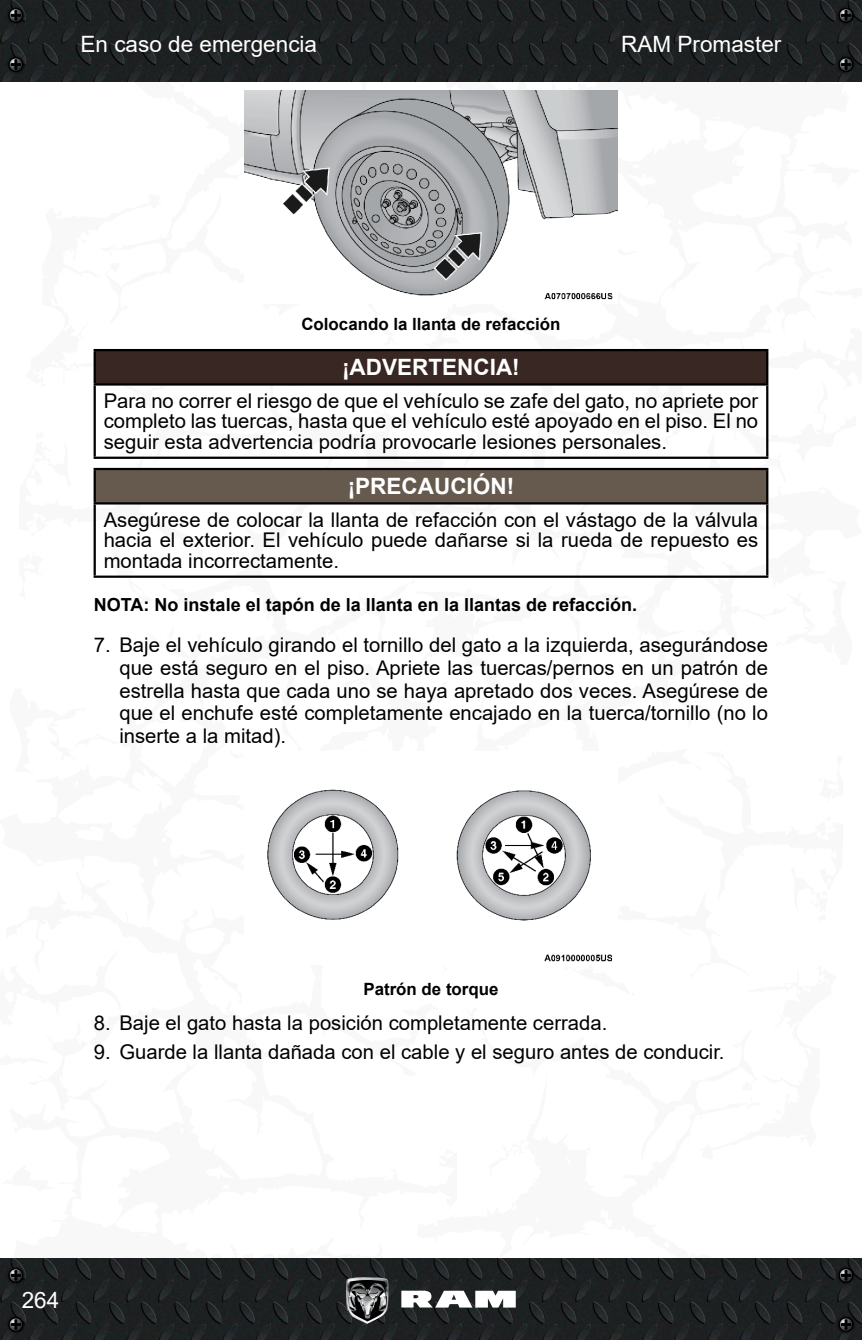
<style>
.page{position:relative;width:862px;height:1340px;background:#fff}
.page>*{position:absolute;margin:0;border:0;box-sizing:border-box;transform-origin:0 0}
.t1{font:22.5px "Arial";color:#fff}
.Adver_Preca_Título{font:700 22.5px "Arial";color:#fff}
._5_Números{font:20.25px/22.5px "Arial";color:#000;text-align:justify}
.Adver_Preca_Texto{font:20.25px/20.2px "Arial";color:#000;text-align:justify}
._6_NOTA{font:700 18px "Arial";color:#000}
._7_Pie_de_fot{font:700 16.88px "Arial";color:#000}
</style>
<div class="page">
<svg style="left:861px;top:39px;width:1px;height:1259px"></svg>
<img style="left:0;top:0;width:861px;height:81px">
<img style="left:0;top:1258px;width:861px;height:81px">
<svg style="left:401px;top:1290px;width:114px;height:17px"></svg>
<img style="left:346px;top:1276px;width:42px;height:47px">
<img style="left:5px;top:4px;width:22px;height:22px">
<svg style="left:8px;top:8px;width:16px;height:15px"></svg>
<img style="left:5px;top:1264px;width:22px;height:22px">
<svg style="left:8px;top:1267px;width:16px;height:15px"></svg>
<img style="left:834px;top:4px;width:22px;height:22px">
<svg style="left:837px;top:8px;width:16px;height:15px"></svg>
<img style="left:834px;top:1264px;width:22px;height:22px">
<svg style="left:837px;top:1267px;width:16px;height:15px"></svg>
<img style="left:5px;top:53px;width:22px;height:23px">
<svg style="left:8px;top:57px;width:16px;height:15px"></svg>
<img style="left:5px;top:1313px;width:22px;height:22px">
<svg style="left:8px;top:1316px;width:16px;height:15px"></svg>
<img style="left:834px;top:53px;width:22px;height:23px">
<svg style="left:837px;top:57px;width:16px;height:15px"></svg>
<img style="left:834px;top:1313px;width:22px;height:22px">
<svg style="left:837px;top:1316px;width:16px;height:15px"></svg>
<img style="left:244px;top:91px;width:373px;height:209px">
<div style="left:95px;top:350px;width:671px;height:34px;background:#382722"></div>
<hr style="left:93px;top:349px;width:675px;height:2px;background:#000">
<hr style="left:93px;top:351px;width:3px;height:32px;background:#000">
<hr style="left:765px;top:351px;width:3px;height:32px;background:#000">
<hr style="left:93px;top:383px;width:675px;height:2px;background:#000">
<hr style="left:93px;top:385px;width:3px;height:71px;background:#000">
<hr style="left:765px;top:385px;width:3px;height:71px;background:#000">
<hr style="left:93px;top:456px;width:675px;height:3px;background:#000">
<div style="left:95px;top:469px;width:671px;height:34px;background:#665a4e"></div>
<hr style="left:93px;top:468px;width:675px;height:2px;background:#000">
<hr style="left:93px;top:470px;width:3px;height:32px;background:#000">
<hr style="left:765px;top:470px;width:3px;height:32px;background:#000">
<hr style="left:93px;top:502px;width:675px;height:2px;background:#000">
<hr style="left:93px;top:504px;width:3px;height:71px;background:#000">
<hr style="left:765px;top:504px;width:3px;height:71px;background:#000">
<hr style="left:93px;top:575px;width:675px;height:3px;background:#000">
<img style="left:267px;top:789px;width:345px;height:173px">
<p class="t1" style="left:80px;top:29px;width:238px">En caso de emergencia</p>
<p class="t1" style="left:621px;top:29px;width:162px">RAM Promaster</p>
<p class="_7_Pie_de_fot" style="left:301px;top:312px;width:260px">Colocando la llanta de refacción</p>
<p class="Adver_Preca_Título" style="left:342px;top:352px;width:179px">¡ADVERTENCIA!</p>
<p class="Adver_Preca_Texto" style="left:104px;top:391px;width:655px">Para no correr el riesgo de que el vehículo se zafe del gato, no apriete por completo las tuercas, hasta que el vehículo esté apoyado en el piso. El no seguir esta advertencia podría provocarle lesiones personales.</p>
<p class="Adver_Preca_Título" style="left:347px;top:470px;width:168px">¡PRECAUCIÓN!</p>
<p class="Adver_Preca_Texto" style="left:104px;top:510px;width:655px">Asegúrese de colocar la llanta de refacción con el vástago de la válvula hacia el exterior. El vehículo puede dañarse si la rueda de repuesto es montada incorrectamente.</p>
<p class="_6_NOTA" style="left:94px;top:592px;width:542px">NOTA: No instale el tapón de la llanta en la llantas de refacción.</p>
<p class="_5_Números" style="left:119px;top:634px;width:649px;text-indent:-26px">7. Baje el vehículo girando el tornillo del gato a la izquierda, asegurándose que está seguro en el piso. Apriete las tuercas/pernos en un patrón de estrella hasta que cada uno se haya apretado dos veces. Asegúrese de que el enchufe esté completamente encajado en la tuerca/tornillo (no lo inserte a la mitad).</p>
<p class="_7_Pie_de_fot" style="left:363px;top:976px;width:137px">Patrón de torque</p>
<p class="_5_Números" style="left:94px;top:1011px;width:511px">8. Baje el gato hasta la posición completamente cerrada.</p>
<p class="_5_Números" style="left:94px;top:1040px;width:632px">9. Guarde la llanta dañada con el cable y el seguro antes de conducir.</p>
<p class="t1" style="left:22px;top:1284px;width:39px">264</p>
</div>
